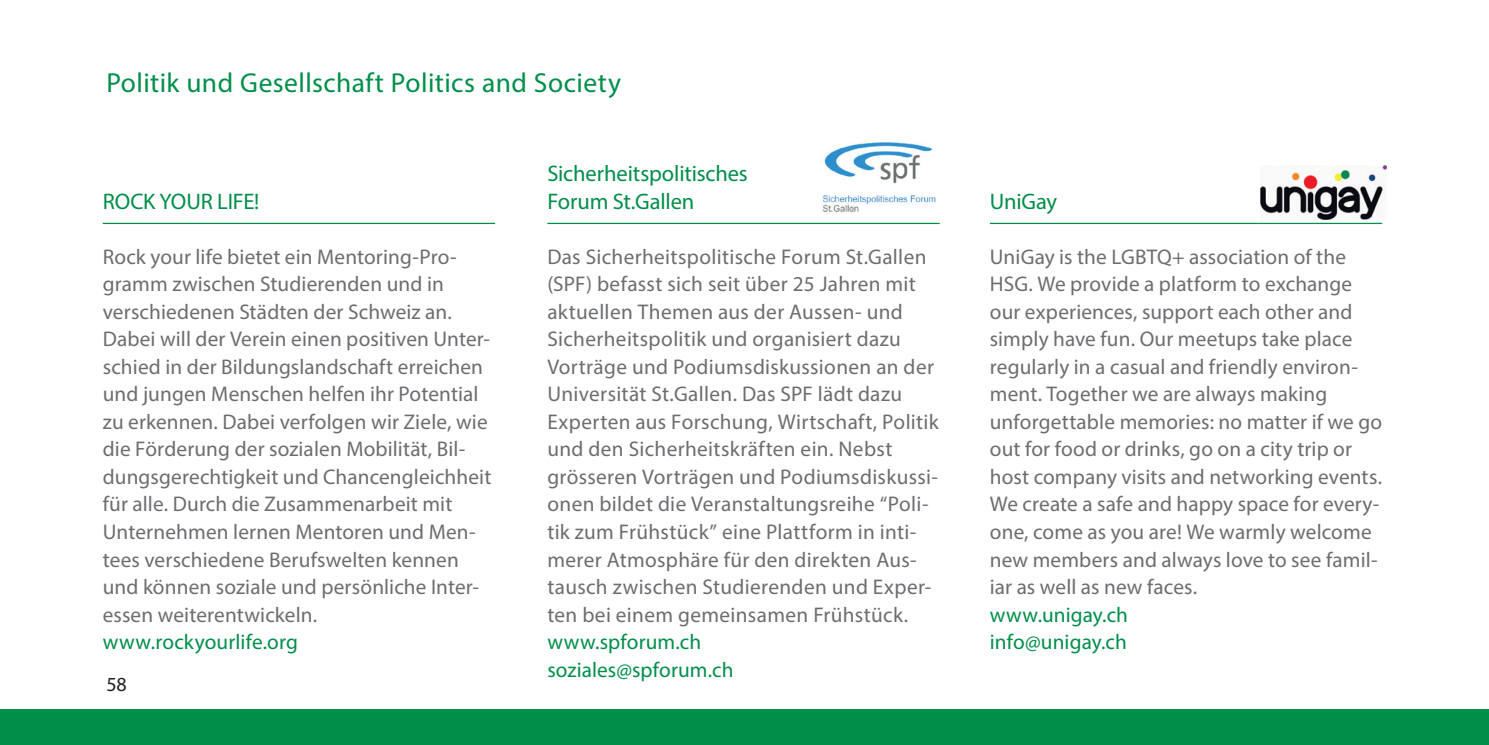
<style>
.page{position:relative;width:1489px;height:745px;background:#fff}
.page>*{position:absolute;margin:0;border:0;box-sizing:border-box;transform-origin:0 0}
.Überschrift_Ebene_1{font:27.5px "Myriad Pro";letter-spacing:.015em;color:#008e4a}
.Überschrift_Ebene_2{font:22.5px/27.5px "Myriad Pro";letter-spacing:-.005em;color:#008e4a}
.Copytext{font:21.25px/27.5px "Myriad Pro";letter-spacing:.01em;color:#6c6d70}
.Copytext_E{font:21.25px/27.5px "Myriad Pro";letter-spacing:.005em;color:#6c6d70}
.www{font:21.25px "Myriad Pro";letter-spacing:.005em;color:#008e4a}
.t1{font:20px "Myriad Pro";color:#231f20}
</style>
<div class="page">
<div style="left:0;top:709px;width:1488px;height:35px;background:#008e49"></div>
<hr style="left:989px;top:223px;width:392px;height:1px;background:#008e4a">
<img style="left:1260px;top:165px;width:126px;height:54px">
<hr style="left:547px;top:223px;width:392px;height:1px;background:#008e4a">
<img style="left:822px;top:142px;width:114px;height:70px">
<hr style="left:103px;top:223px;width:392px;height:1px;background:#008e4a">
<p class="Überschrift_Ebene_1" style="left:106px;top:65px;width:516px">Politik und Gesellschaft Politics and Society</p>
<p class="Überschrift_Ebene_2" style="left:103px;top:187px;width:158px">ROCK YOUR LIFE!</p>
<p class="Copytext" style="left:103px;top:242px;width:390px">Rock your life bietet ein Mentoring-Pro&shy;gramm zwischen Studierenden und in verschiedenen Städten der Schweiz an.<br>Dabei will der Verein einen positiven Unter&shy;schied in der Bildungslandschaft erreichen und jungen Menschen helfen ihr Potential zu erkennen. Dabei verfolgen wir Ziele, wie die Förderung der sozialen Mobilität, Bil&shy;dungsgerechtigkeit und Chancengleichheit für alle. Durch die Zusammenarbeit mit Unternehmen lernen Mentoren und Men&shy;tees verschiedene Berufswelten kennen und können soziale und persönliche Inter&shy;essen weiterentwickeln.</p>
<p class="www" style="left:103px;top:628px;width:197px">www.rockyourlife.org</p>
<p class="t1" style="left:106px;top:671px;width:22px">58</p>
<p class="Überschrift_Ebene_2" style="left:547px;top:159px;width:202px">Sicherheitspolitisches<br>Forum St.Gallen</p>
<p class="Copytext" style="left:547px;top:242px;width:393px">Das Sicherheitspolitische Forum St.Gallen (SPF) befasst sich seit über 25 Jahren mit aktuellen Themen aus der Aussen- und Sicherheitspolitik und organisiert dazu Vorträge und Podiumsdiskussionen an der Universität St.Gallen. Das SPF lädt dazu Experten aus Forschung, Wirtschaft, Politik und den Sicherheitskräften ein. Nebst grösseren Vorträgen und Podiumsdiskussi&shy;onen bildet die Veranstaltungsreihe “Poli&shy;tik zum Frühstück” eine Plattform in inti&shy;merer Atmosphäre für den direkten Aus&shy;tausch zwischen Studierenden und Exper&shy;ten bei einem gemeinsamen Frühstück.</p>
<p class="www" style="left:547px;top:628px;width:155px">www.spforum.ch</p>
<p class="www" style="left:547px;top:656px;width:188px">soziales@spforum.ch</p>
<p class="Überschrift_Ebene_2" style="left:989px;top:187px;width:69px">UniGay</p>
<p class="Copytext_E" style="left:989px;top:242px;width:394px">UniGay is the LGBTQ+ association of the HSG. We provide a platform to exchange our experiences, support each other and simply have fun. Our meetups take place regularly in a casual and friendly environ&shy;ment. Together we are always making unforgettable memories: no matter if we go out for food or drinks, go on a city trip or host company visits and networking events.<br>We create a safe and happy space for every&shy;one, come as you are! We warmly welcome new members and always love to see famil&shy;iar as well as new faces.</p>
<p class="www" style="left:989px;top:601px;width:140px">www.unigay.ch</p>
<p class="www" style="left:989px;top:628px;width:138px">info@unigay.ch</p>
</div>
